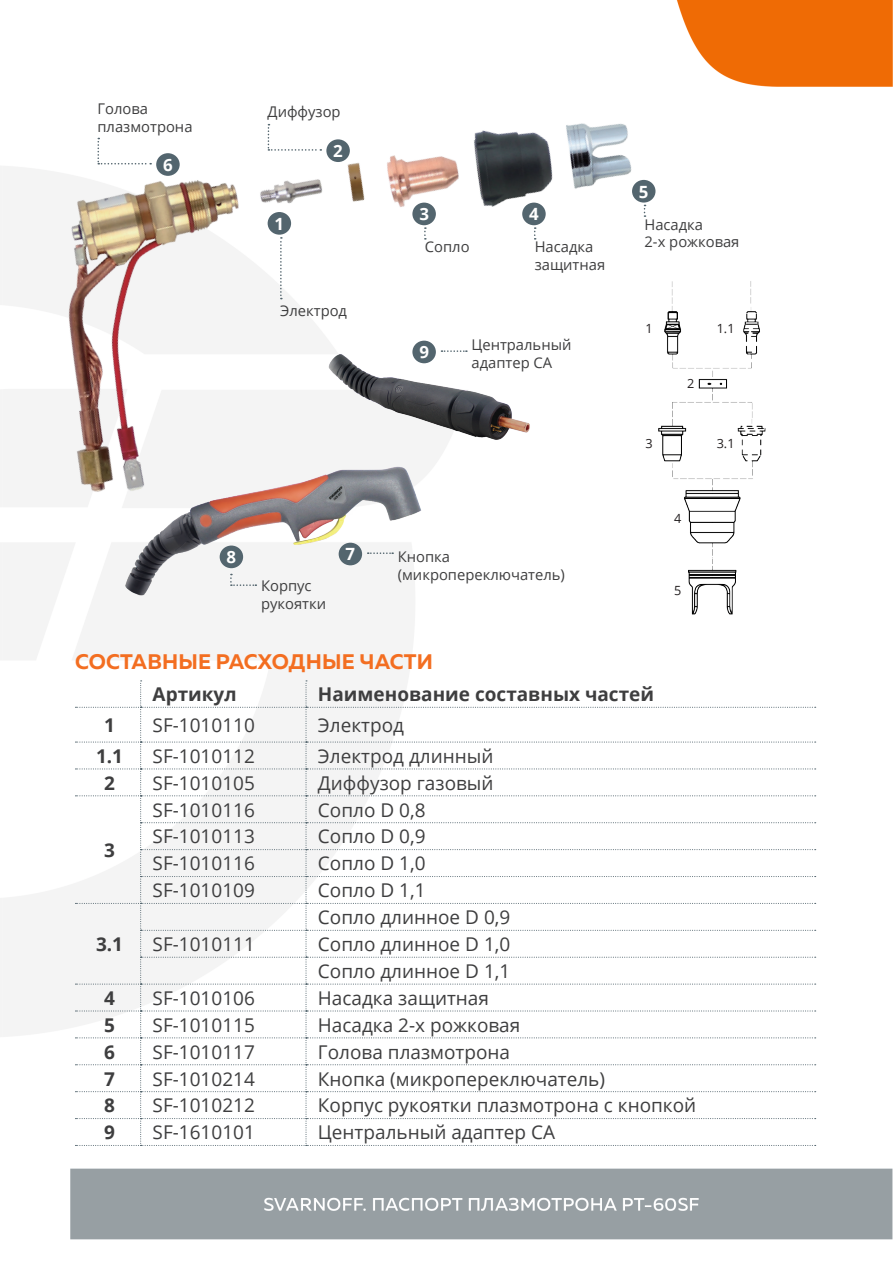
<style>
.page{position:relative;width:893px;height:1263px;background:#fff}
.page>*{position:absolute;margin:0;border:0;box-sizing:border-box;transform-origin:0 0}
.t1{font:700 21.15px "Muller";letter-spacing:.01em;color:#f36e21}
.t2{font:18.9px "Open Sans";color:#3e3e3f}
.t3{font:700 18.9px "Open Sans";color:#3e3e3f}
.t4{font:700 16.8px "Open Sans";color:#fff}
.t5{font:14.7px/17.7px "Open Sans";color:#3e3e3f}
.t6{font:12.6px "Open Sans";color:#231f20}
</style>
<div class="page">
<img style="left:0;top:0;width:893px;height:1240px">
<svg style="left:75px;top:680px;width:741px;height:466px"></svg>
<img style="left:0;top:0;width:683px;height:634px">
<img style="left:107px;top:436px;width:329px;height:181px">
<img style="left:294px;top:339px;width:244px;height:127px">
<div style="left:339px;top:543px;width:23px;height:22px;background:#53656e;border-radius:50%"></div>
<div style="left:412px;top:341px;width:24px;height:22px;background:#53656e;border-radius:50%"></div>
<img style="left:618px;top:268px;width:174px;height:360px">
<p class="t5" style="left:97px;top:99px;width:52px">Голова</p>
<p class="t5" style="left:97px;top:117px;width:97px">плазмотрона</p>
<p class="t4" style="left:163px;top:153px;width:11px">6</p>
<p class="t5" style="left:268px;top:103px;width:75px">Диффузор</p>
<p class="t4" style="left:275px;top:212px;width:11px">1</p>
<p class="t4" style="left:333px;top:139px;width:11px">2</p>
<p class="t5" style="left:280px;top:301px;width:68px">Электрод</p>
<p class="t4" style="left:419px;top:202px;width:11px">3</p>
<p class="t4" style="left:529px;top:202px;width:11px">4</p>
<p class="t5" style="left:425px;top:238px;width:46px">Сопло</p>
<p class="t5" style="left:535px;top:238px;width:72px">Насадка защитная</p>
<p class="t4" style="left:419px;top:340px;width:11px">9</p>
<p class="t5" style="left:471px;top:336px;width:101px">Центральный</p>
<p class="t5" style="left:471px;top:354px;width:82px">адаптер СА</p>
<p class="t4" style="left:346px;top:542px;width:11px">7</p>
<p class="t4" style="left:227px;top:545px;width:11px">8</p>
<p class="t5" style="left:398px;top:548px;width:54px">Кнопка</p>
<p class="t5" style="left:398px;top:565px;width:169px">(микропереключатель)</p>
<p class="t5" style="left:261px;top:577px;width:52px">Корпус</p>
<p class="t5" style="left:261px;top:594px;width:67px">рукоятки</p>
<p class="t4" style="left:639px;top:180px;width:11px">5</p>
<p class="t5" style="left:644px;top:215px;width:60px">Насадка</p>
<p class="t5" style="left:644px;top:233px;width:96px">2-х рожковая</p>
<p class="t6" style="left:645px;top:319px;width:9px">1</p>
<p class="t6" style="left:717px;top:319px;width:19px">1.1</p>
<p class="t6" style="left:687px;top:375px;width:9px">2</p>
<p class="t6" style="left:645px;top:435px;width:9px">3</p>
<p class="t6" style="left:717px;top:435px;width:19px">3.1</p>
<p class="t6" style="left:674px;top:510px;width:9px">4</p>
<p class="t6" style="left:674px;top:581px;width:9px">5</p>
<p class="t1" style="left:75px;top:648px;width:359px">СОСТАВНЫЕ РАСХОДНЫЕ ЧАСТИ</p>
<p class="t3" style="left:153px;top:681px;width:86px">Артикул</p>
<p class="t3" style="left:318px;top:681px;width:338px">Наименование составных частей</p>
<p class="t3" style="left:104px;top:712px;width:12px">1</p>
<p class="t2" style="left:153px;top:712px;width:104px">SF-1010110</p>
<p class="t2" style="left:318px;top:712px;width:88px">Электрод</p>
<p class="t3" style="left:96px;top:742px;width:29px">1.1</p>
<p class="t2" style="left:153px;top:743px;width:104px">SF-1010112</p>
<p class="t2" style="left:318px;top:743px;width:177px">Электрод длинный</p>
<p class="t3" style="left:104px;top:769px;width:12px">2</p>
<p class="t2" style="left:153px;top:770px;width:104px">SF-1010105</p>
<p class="t2" style="left:318px;top:770px;width:177px">Диффузор газовый</p>
<p class="t3" style="left:104px;top:837px;width:12px">3</p>
<p class="t3" style="left:96px;top:931px;width:29px">3.1</p>
<p class="t2" style="left:153px;top:797px;width:104px">SF-1010116</p>
<p class="t2" style="left:318px;top:797px;width:109px">Сопло D 0,8</p>
<p class="t2" style="left:153px;top:824px;width:104px">SF-1010113</p>
<p class="t2" style="left:318px;top:824px;width:109px">Сопло D 0,9</p>
<p class="t2" style="left:153px;top:850px;width:104px">SF-1010116</p>
<p class="t2" style="left:318px;top:850px;width:109px">Сопло D 1,0</p>
<p class="t2" style="left:153px;top:877px;width:104px">SF-1010109</p>
<p class="t2" style="left:318px;top:877px;width:109px">Сопло D 1,1</p>
<p class="t2" style="left:318px;top:904px;width:194px">Сопло длинное D 0,9</p>
<p class="t2" style="left:153px;top:931px;width:104px">SF-1010111</p>
<p class="t2" style="left:318px;top:931px;width:194px">Сопло длинное D 1,0</p>
<p class="t2" style="left:318px;top:958px;width:194px">Сопло длинное D 1,1</p>
<p class="t3" style="left:104px;top:984px;width:12px">4</p>
<p class="t2" style="left:153px;top:985px;width:104px">SF-1010106</p>
<p class="t2" style="left:318px;top:985px;width:173px">Насадка защитная</p>
<p class="t3" style="left:104px;top:1011px;width:12px">5</p>
<p class="t2" style="left:153px;top:1012px;width:104px">SF-1010115</p>
<p class="t2" style="left:318px;top:1012px;width:204px">Насадка 2-х рожковая</p>
<p class="t3" style="left:104px;top:1038px;width:12px">6</p>
<p class="t2" style="left:153px;top:1039px;width:104px">SF-1010117</p>
<p class="t2" style="left:318px;top:1039px;width:194px">Голова плазмотрона</p>
<p class="t3" style="left:104px;top:1065px;width:12px">7</p>
<p class="t2" style="left:153px;top:1066px;width:104px">SF-1010214</p>
<p class="t2" style="left:318px;top:1066px;width:289px">Кнопка (микропереключатель)</p>
<p class="t3" style="left:104px;top:1092px;width:12px">8</p>
<p class="t2" style="left:153px;top:1092px;width:104px">SF-1010212</p>
<p class="t2" style="left:318px;top:1092px;width:380px">Корпус рукоятки плазмотрона с кнопкой</p>
<p class="t3" style="left:104px;top:1119px;width:12px">9</p>
<p class="t2" style="left:153px;top:1119px;width:104px">SF-1610101</p>
<p class="t2" style="left:318px;top:1119px;width:239px">Центральный адаптер СА</p>
</div>
